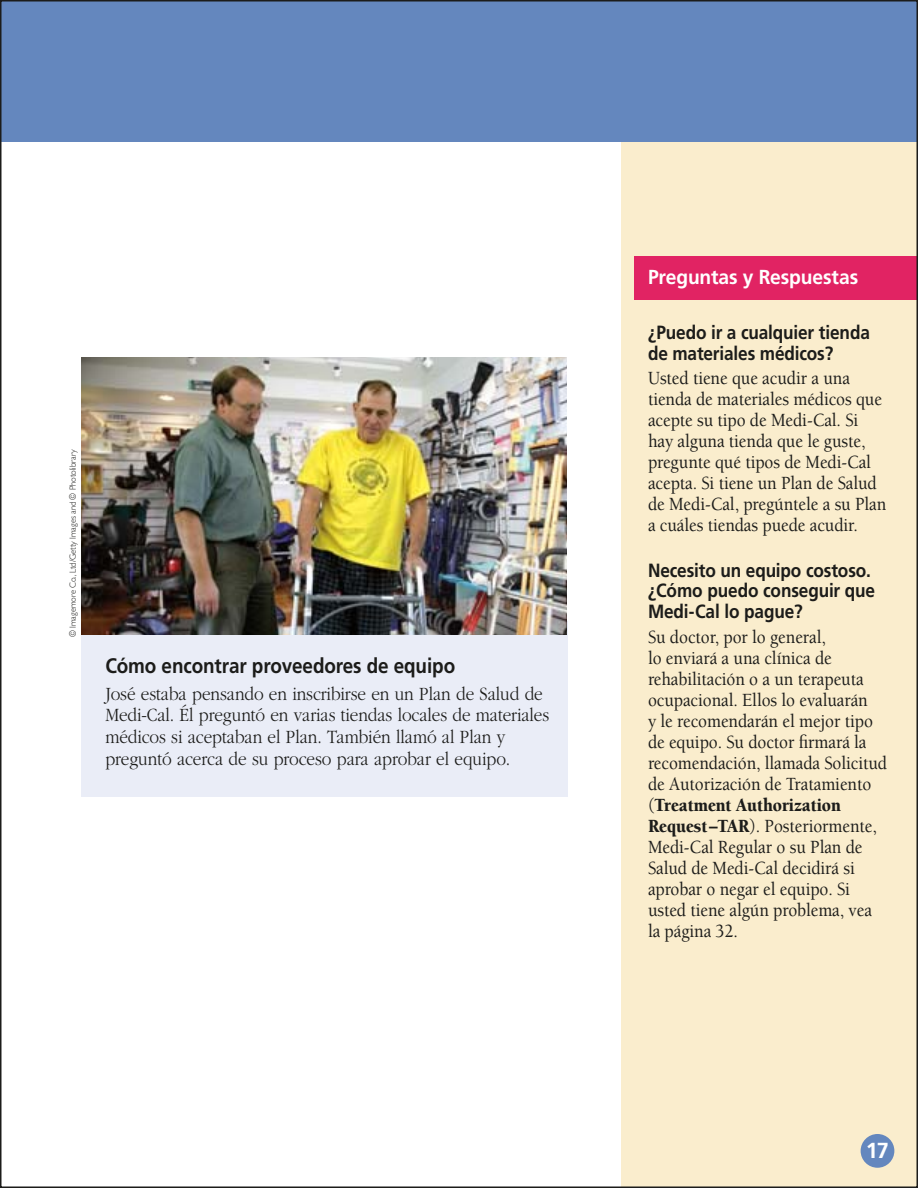
<style>
.page{position:relative;width:918px;height:1188px;background:#fff}
.page>*{position:absolute;margin:0;border:0;box-sizing:border-box;transform-origin:0 0}
.t1{font:700 21.75px "Frutiger";color:#fff}
.t2{font:700 21px "Frutiger";letter-spacing:-.005em;color:#1c1c1a;scale:.9 1}
.t3{font:700 20.25px "Frutiger";letter-spacing:-.005em;color:#fff;scale:.95 1}
.t4{font:300 19.5px/21.8px "Garamond";letter-spacing:-.005em;color:#1c1c1a;scale:.88 1}
.t5{font:500 19.2px/21px "Berkeley";letter-spacing:-.005em;color:#1c1c1a;scale:.9 1}
.t6{font:700 19.2px/20.5px "Frutiger";letter-spacing:-.01em;color:#1c1c1a;scale:.9 1}
.t7{font:300 9px "Gill Sans";letter-spacing:-.005em;color:#1c1c1a;scale:.95 1}
.s1{font-weight:900}
</style>
<div class="page">
<div style="left:621px;top:122px;width:297px;height:1066px;background:#faedcd"></div>
<div style="left:0;top:0;width:918px;height:142px;background:#6487be"></div>
<div style="left:81px;top:621px;width:486px;height:175px;background:#eaedf7"></div>
<img style="left:81px;top:358px;width:486px;height:276px">
<div style="left:634px;top:256px;width:284px;height:44px;background:#e12363"></div>
<div style="left:861px;top:1134px;width:33px;height:34px;background:#6487be;border-radius:50%"></div>
<p class="t7" style="left:70px;top:637px;width:199px;rotate:-90deg">© Imagemore Co., Ltd/Getty Images and © Photolibrary</p>
<p class="t2" style="left:105px;top:657px;width:390px">Cómo encontrar proveedores de equipo</p>
<p class="t4" style="left:105px;top:684px;width:506px">José estaba pensando en inscribirse en un Plan de Salud de Medi-Cal. Él preguntó en varias tiendas locales de materiales médicos si aceptaban el Plan. También llamó al Plan y preguntó acerca de su proceso para aprobar el equipo.</p>
<p class="t3" style="left:648px;top:269px;width:223px">Preguntas y Respuestas</p>
<p class="t6" style="left:648px;top:323px;width:248px">¿Puedo ir a cualquier tienda de materiales médicos?</p>
<p class="t5" style="left:648px;top:369px;width:266px">Usted tiene que acudir a una tienda de materiales médicos que acepte su tipo de Medi-Cal. Si hay alguna tienda que le guste, pregunte qué tipos de Medi-Cal acepta. Si tiene un Plan de Salud de Medi-Cal, pregúntele a su Plan a cuáles tiendas puede acudir.</p>
<p class="t6" style="left:648px;top:561px;width:254px">Necesito un equipo costoso. ¿Cómo puedo conseguir que<br>Medi-Cal lo pague?</p>
<p class="t5" style="left:648px;top:628px;width:267px">Su doctor, por lo general,<br>lo enviará a una clínica de rehabilitación o a un terapeuta ocupacional. Ellos lo evaluarán<br>y le recomendarán el mejor tipo de equipo. Su doctor firmará la recomendación, llamada Solicitud de Autorización de Tratamiento (<span class="s1">Treatment Authorization<br>Request–TAR</span>). Posteriormente,<br>Medi-Cal Regular o su Plan de<br>Salud de Medi-Cal decidirá si aprobar o negar el equipo. Si usted tiene algún problema, vea la página 32.</p>
<p class="t1" style="left:866px;top:1142px;width:25px">17</p>
</div>
